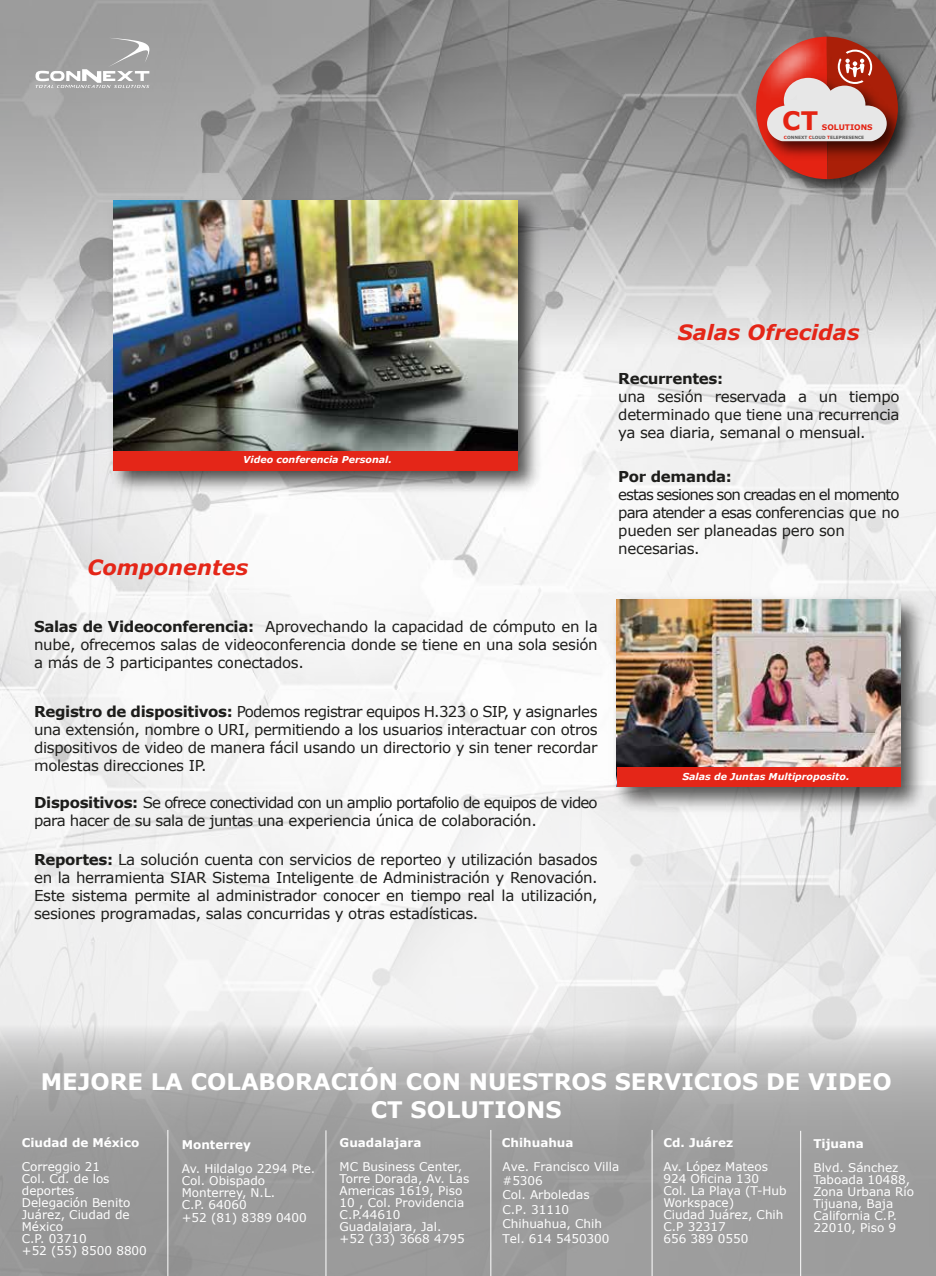
<style>
.page{position:relative;width:936px;height:1276px;background:#fff}
.page>*{position:absolute;margin:0;border:0;box-sizing:border-box;transform-origin:0 0}
.t1{font:700 25.5px "Verdana";color:#e42313}
.t2{font:700 22.65px/27.3px "Verdana";color:#fff;text-align:center}
.t3{font:italic 700 21px "Verdana";color:#e42618}
.t4{font:15px/18px "Verdana";letter-spacing:-.025em;color:#1d1d1b;text-align:justify}
.t5{font:15px/18px "Verdana";letter-spacing:-.06em;color:#1d1d1b}
.t6{font:15px/18px "Verdana";letter-spacing:-.055em;color:#1d1d1b}
.t7{font:700 15px "Verdana";letter-spacing:-.025em;color:#1d1d1b}
.t8{font:12px/12px "Verdana";color:#fff}
.t9{font:700 12px "Verdana";color:#fff}
.t10{font:italic 700 9.45px "Verdana";color:#fff}
.t11{font:700 7.65px "Verdana";color:#e42313}
.t12{font:700 4.35px "Verdana";color:#5c5c5b}
.s1{color:#e42313}
.s2{font-weight:700}
</style>
<div class="page">
<img style="left:0;top:0;width:935px;height:1024px">
<svg style="left:0;top:1024px;width:935px;height:252px;background:#a7a7a7"></svg>
<svg style="left:35px;top:38px;width:120px;height:50px;background:#adadad"></svg>
<img style="left:747px;top:28px;width:173px;height:174px">
<img style="left:897px;top:69px;width:12px;height:95px">
<img style="left:719px;top:0;width:146px;height:145px">
<svg style="left:756px;top:37px;width:141px;height:142px;background:#b97168"></svg>
<img style="left:103px;top:190px;width:444px;height:309px">
<img style="left:114px;top:201px;width:404px;height:250px">
<div style="left:113px;top:451px;width:405px;height:20px;background:#e42618"></div>
<img style="left:604px;top:587px;width:329px;height:233px">
<img style="left:616px;top:599px;width:284px;height:188px">
<div style="left:617px;top:767px;width:283px;height:20px;background:#e42618"></div>
<hr style="left:167px;top:1130px;width:1px;height:146px;background:#fff">
<hr style="left:325px;top:1130px;width:1px;height:146px;background:#fff">
<hr style="left:490px;top:1130px;width:1px;height:146px;background:#fff">
<hr style="left:651px;top:1130px;width:1px;height:146px;background:#fff">
<hr style="left:800px;top:1130px;width:1px;height:146px;background:#fff">
<h1 class="t1" style="left:782px;top:105px;width:37px">CT</h1>
<p class="t11" style="left:821px;top:123px;width:52px">SOLUTIONS</p>
<p class="t12" style="left:783px;top:134px;width:82px"><span class="s1">C</span>ONNEXT <span class="s1">C</span>LOUD <span class="s1">T</span>ELEPRESENCE</p>
<h3 class="t3" style="left:677px;top:319px;width:183px">Salas Ofrecidas</h3>
<p class="t10" style="left:243px;top:453px;width:150px">Video conferencia Personal.</p>
<h3 class="t3" style="left:87px;top:554px;width:162px">Componentes</h3>
<p class="t4" style="left:34px;top:618px;width:565px"><span class="s2">Salas de Videoconferencia:</span> Aprovechando la capacidad de cómputo en la nube, ofrecemos salas de videoconferencia donde se tiene en una sola sesión a más de 3 participantes conectados.</p>
<p class="t4" style="left:34px;top:702px;width:565px"><span class="s2">Registro de dispositivos:</span> Podemos registrar equipos H.323 o SIP, y asignarles una extensión, nombre o URI, permitiendo a los usuarios interactuar con otros dispositivos de video de manera fácil usando un directorio y sin tener recordar molestas direcciones IP.</p>
<p class="t5" style="left:34px;top:794px;width:565px"><span class="s2">Dispositivos:</span> Se ofrece conectividad con un amplio portafolio de equipos de video para hacer de su sala de juntas una experiencia única de colaboración.</p>
<p class="t4" style="left:34px;top:851px;width:565px"><span class="s2">Reportes:</span> La solución cuenta con servicios de reporteo y utilización basados en la herramienta SIAR Sistema Inteligente de Administración y Renovación.<br>Este sistema permite al administrador conocer en tiempo real la utilización, sesiones programadas, salas concurridas y otras estadísticas.</p>
<p class="t7" style="left:618px;top:369px;width:106px">Recurrentes:</p>
<p class="t4" style="left:618px;top:388px;width:283px">una sesión reservada a un tiempo determinado que tiene una recurrencia ya sea diaria, semanal o mensual.</p>
<p class="t7" style="left:618px;top:467px;width:115px">Por demanda:</p>
<p class="t6" style="left:618px;top:486px;width:283px">estas sesiones son creadas en el momento para atender a esas conferencias que no pueden ser planeadas pero son necesarias.</p>
<p class="t10" style="left:682px;top:770px;width:168px">Salas de Juntas Multiproposito.</p>
<h2 class="t2" style="left:41px;top:1068px;width:852px">MEJORE LA COLABORACIÓN CON NUESTROS SERVICIOS DE VIDEO<br>CT SOLUTIONS</h2>
<p class="t9" style="left:22px;top:1135px;width:119px">Ciudad de México</p>
<p class="t8" style="left:22px;top:1161px;width:126px">Correggio 21<br>Col. Cd. de los deportes<br>Delegación Benito<br>Juárez, Ciudad de<br>México<br>C.P. 03710<br>+52 (55) 8500 8800</p>
<p class="t9" style="left:182px;top:1137px;width:71px">Monterrey</p>
<p class="t8" style="left:182px;top:1163px;width:135px">Av. Hildalgo 2294 Pte.<br>Col. Obispado<br>Monterrey, N.L.<br>C.P. 64060<br>+52 (81) 8389 0400</p>
<p class="t9" style="left:339px;top:1135px;width:83px">Guadalajara</p>
<p class="t9" style="left:502px;top:1135px;width:73px">Chihuahua</p>
<p class="t8" style="left:339px;top:1161px;width:131px">MC Business Center,<br>Torre Dorada, Av. Las<br>Americas 1619, Piso<br>10 , Col. Providencia<br>C.P.44610<br>Guadalajara, Jal. +52 (33) 3668 4795</p>
<p class="t8" style="left:502px;top:1159px;width:118px;line-height:14.4px">Ave. Francisco Villa #5306<br>Col. Arboledas<br>C.P. 31110<br>Chihuahua, Chih<br>Tel. 614 5450300</p>
<p class="t9" style="left:663px;top:1135px;width:71px">Cd. Juárez</p>
<p class="t8" style="left:663px;top:1161px;width:125px">Av. López Mateos<br>924 Oficina 130<br>Col. La Playa (T-Hub<br>Workspace)<br>Ciudad Juárez, Chih<br>C.P 32317<br>656 389 0550</p>
<p class="t9" style="left:813px;top:1135px;width:52px">Tijuana</p>
<p class="t8" style="left:813px;top:1161px;width:102px">Blvd. Sánchez<br>Taboada 10488,<br>Zona Urbana Río<br>Tijuana, Baja<br>California C.P.<br>22010, Piso 9</p>
</div>
